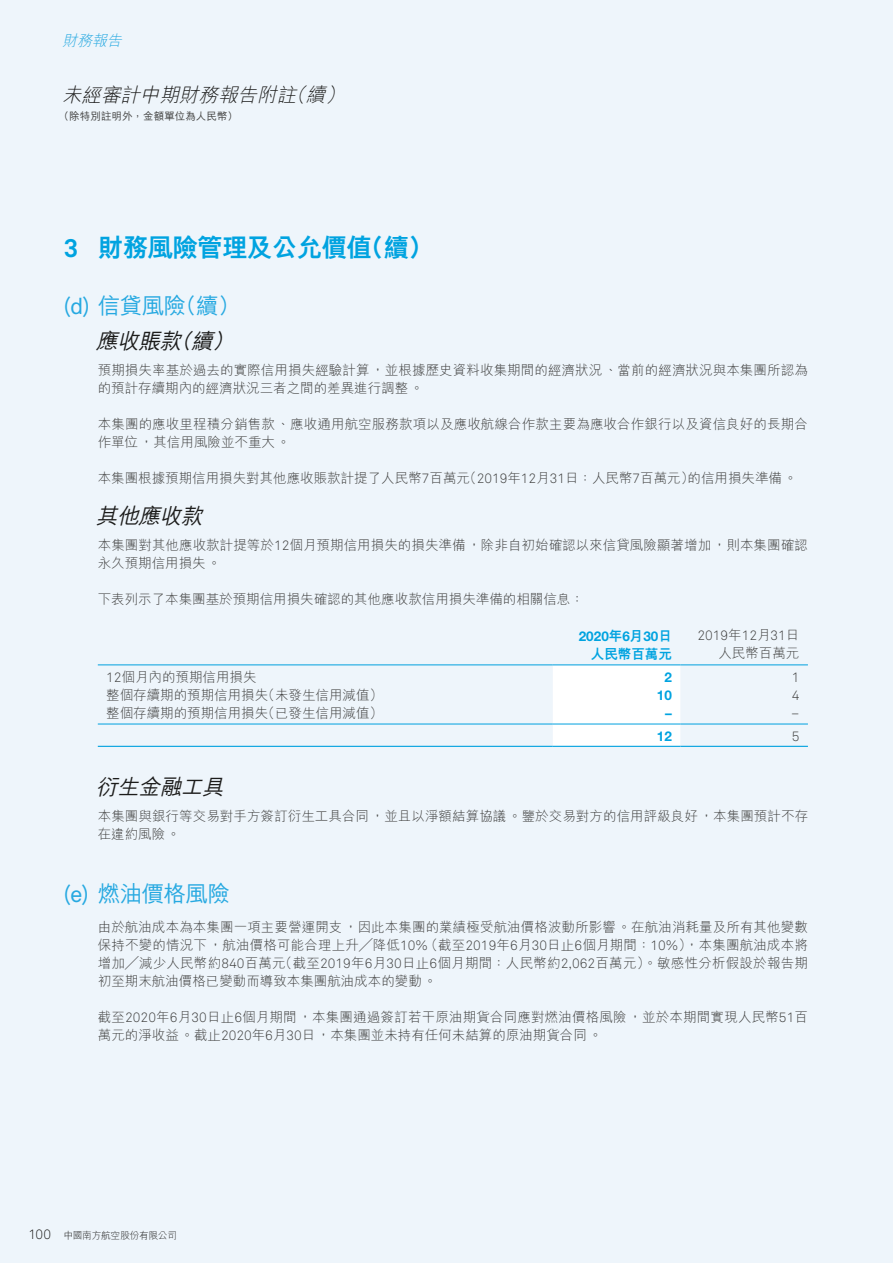
<style>
.page{position:relative;width:893px;height:1263px;background:#eef5fb}
.page>*{position:absolute;margin:0;border:0;box-sizing:border-box;transform-origin:0 0}
.t1{font:800 25.5px "M Hei HK";letter-spacing:-.025em;color:#00a3e0}
.t2{font:500 22.5px "M Hei HK";letter-spacing:-.025em;color:#27a9e1}
.t3{font:italic 500 21.75px "M Hei HK";color:#1c1c1b}
.t4{font:italic 300 19.5px "M Hei HK";color:#1c1c1b}
.t5{font:italic 300 15px "M Hei HK";color:#27a9e1}
.t6{font:300 13.5px/18px "M Hei HK";letter-spacing:.005em;color:#3c3c3b}
.t7{font:700 13.5px "Helvetica Neue LT Std";color:#00a3e0}
.t8{font:13.5px "Akkurat Light Pro";color:#3c3c3b}
.t9{font:800 13.5px "M Hei HK";color:#00a3e0}
.t10{font:500 10.5px "M Hei HK";letter-spacing:.005em;color:#3c3c3b}
.t11{font:300 9.75px "M Hei HK";letter-spacing:-.035em;color:#1c1c1b}
.s1{font-family:"Akkurat Pro";font-weight:700}
.s2{font-family:"Akkurat Pro";font-weight:400}
.s3{font-family:"Akkurat Light Pro";font-weight:400}
.s4{font-family:"M Hei HK";font-weight:800}
.s5{font-family:"M Hei HK";font-weight:300}
.s6{font-family:"Akkurat Light Pro";font-weight:400;font-size:13.5px}
</style>
<div class="page">
<div style="left:553px;top:665px;width:127px;height:81px;background:#fff"></div>
<hr style="left:98px;top:664px;width:455px;height:1px;background:#00a1df">
<hr style="left:553px;top:664px;width:127px;height:1px;background:#00a1df">
<hr style="left:680px;top:664px;width:128px;height:1px;background:#00a1df">
<hr style="left:98px;top:724px;width:455px;height:1px;background:#00a1df">
<hr style="left:553px;top:724px;width:127px;height:1px;background:#00a1df">
<hr style="left:680px;top:724px;width:128px;height:1px;background:#00a1df">
<hr style="left:98px;top:746px;width:455px;height:1px;background:#00a1df">
<hr style="left:553px;top:746px;width:127px;height:1px;background:#00a1df">
<hr style="left:680px;top:746px;width:128px;height:1px;background:#00a1df">
<p class="t5" style="left:62px;top:30px;width:66px">財務報告</p>
<h3 class="t4" style="left:62px;top:82px;width:290px">未經審計中期財務報告附註（續）</h3>
<p class="t10" style="left:59px;top:108px;width:181px">（除特別註明外，金額單位為人民幣）</p>
<h1 class="t1" style="left:64px;top:229px;width:371px"><span class="s1">3</span> 財務風險管理及公允價值（續）</h1>
<h2 class="t2" style="left:64px;top:289px;width:178px"><span class="s2">(d)</span> 信貸風險（續）</h2>
<h3 class="t3" style="left:96px;top:325px;width:146px">應收賬款（續）</h3>
<p class="t6" style="left:98px;top:361px;width:712px">預期損失率基於過去的實際信用損失經驗計算，並根據歷史資料收集期間的經濟狀況、當前的經濟狀況與本集團所認為的預計存續期內的經濟狀況三者之間的差異進行調整。</p>
<p class="t6" style="left:98px;top:415px;width:712px">本集團的應收里程積分銷售款、應收通用航空服務款項以及應收航線合作款主要為應收合作銀行以及資信良好的長期合作單位，其信用風險並不重大。</p>
<p class="t6" style="left:98px;top:469px;width:701px">本集團根據預期信用損失對其他應收賬款計提了人民幣<span class="s3">7</span>百萬元（<span class="s3">2019</span>年<span class="s3">12</span>月<span class="s3">31</span>日：人民幣<span class="s3">7</span>百萬元）的信用損失準備。</p>
<h3 class="t3" style="left:96px;top:500px;width:115px">其他應收款</h3>
<p class="t6" style="left:98px;top:536px;width:711px">本集團對其他應收款計提等於<span class="s3">12</span>個月預期信用損失的損失準備，除非自初始確認以來信貸風險顯著增加，則本集團確認永久預期信用損失。</p>
<p class="t6" style="left:98px;top:590px;width:487px">下表列示了本集團基於預期信用損失確認的其他應收款信用損失準備的相關信息：</p>
<p class="t7" style="left:579px;top:627px;width:95px">2020<span class="s4">年</span>6<span class="s4">月</span>30<span class="s4">日</span></p>
<p class="t8" style="left:698px;top:628px;width:103px">2019<span class="s5">年</span>12<span class="s5">月</span>31<span class="s5">日</span></p>
<p class="t9" style="left:591px;top:644px;width:82px">人民幣百萬元</p>
<p class="t6" style="left:718px;top:644px;width:82px">人民幣百萬元</p>
<p class="t6" style="left:106px;top:667px;width:152px"><span class="s3">12</span>個月內的預期信用損失</p>
<p class="t7" style="left:664px;top:669px;width:9px">2</p>
<p class="t8" style="left:792px;top:669px;width:9px">1</p>
<p class="t6" style="left:106px;top:685px;width:278px">整個存續期的預期信用損失（未發生信用減值）</p>
<p class="t7" style="left:657px;top:687px;width:17px">10</p>
<p class="t8" style="left:792px;top:687px;width:9px">4</p>
<p class="t6" style="left:106px;top:703px;width:278px">整個存續期的預期信用損失（已發生信用減值）</p>
<p class="t7" style="left:665px;top:705px;width:8px">–</p>
<p class="t8" style="left:791px;top:705px;width:10px">–</p>
<p class="t7" style="left:657px;top:728px;width:17px">12</p>
<p class="t8" style="left:792px;top:728px;width:9px">5</p>
<h3 class="t3" style="left:96px;top:771px;width:136px">衍生金融工具</h3>
<p class="t6" style="left:98px;top:807px;width:712px">本集團與銀行等交易對手方簽訂衍生工具合同，並且以淨額結算協議。鑒於交易對方的信用評級良好，本集團預計不存在違約風險。</p>
<h2 class="t2" style="left:64px;top:877px;width:168px"><span class="s2">(e)</span> 燃油價格風險</h2>
<p class="t6" style="left:98px;top:918px;width:712px;text-align:justify">由於航油成本為本集團一項主要營運開支，因此本集團的業績極受航油價格波動所影響。在航油消耗量及所有其他變數保持不變的情況下，航油價格可能合理上升╱降低<span class="s3">10%</span>（截至<span class="s3">2019</span>年<span class="s3">6</span>月<span class="s3">30</span>日止<span class="s3">6</span>個月期間：<span class="s3">10%</span>），本集團航油成本將增加╱減少人民幣約<span class="s3">840</span>百萬元（截至<span class="s3">2019</span>年<span class="s3">6</span>月<span class="s3">30</span>日止<span class="s3">6</span>個月期間：人民幣約<span class="s3">2,062</span>百萬元）。敏感性分析假設於報告期初至期末航油價格已變動而導致本集團航油成本的變動。</p>
<p class="t6" style="left:98px;top:1008px;width:712px">截至<span class="s3">2020</span>年<span class="s3">6</span>月<span class="s3">30</span>日止<span class="s3">6</span>個月期間，本集團通過簽訂若干原油期貨合同應對燃油價格風險，並於本期間實現人民幣<span class="s3">51</span>百萬元的淨收益。截止<span class="s3">2020</span>年<span class="s3">6</span>月<span class="s3">30</span>日，本集團並未持有任何未結算的原油期貨合同。</p>
<p class="t11" style="left:28px;top:1228px;width:150px"><span class="s6">100</span> 中國南方航空股份有限公司</p>
</div>
